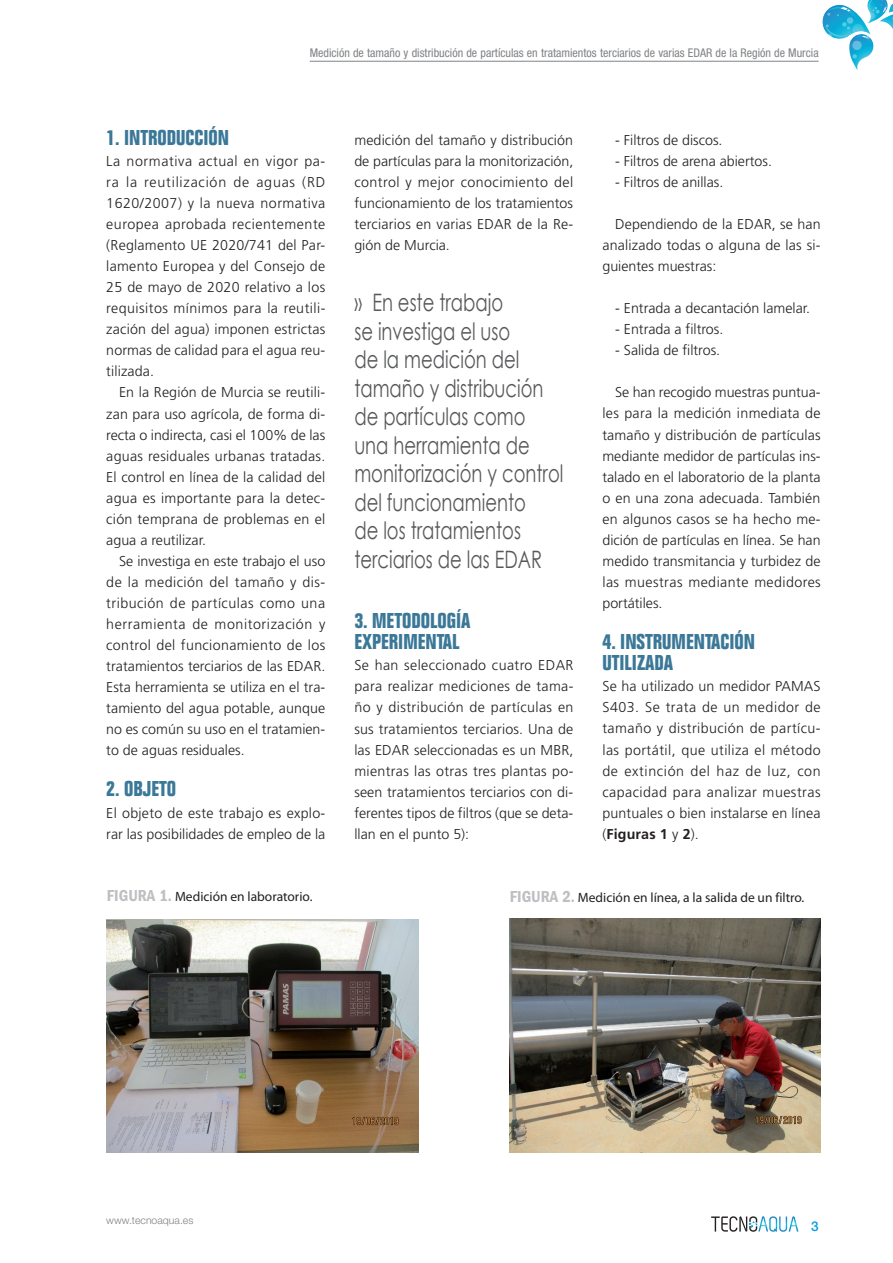
<style>
.page{position:relative;width:893px;height:1263px;background:#fff}
.page>*{position:absolute;margin:0;border:0;box-sizing:border-box;transform-origin:0 0}
.t1{font:24px/28.5px "Century Gothic";color:#57585a;scale:.75 1}
.t2{font:700 condensed 21px "Folio";color:#3b7898}
.t3{font:300 14.25px/21px "Frutiger";color:#231f20;text-align:justify}
.t4{font:13.5px "Myriad Pro";color:#231f20}
.t5{font:500 13.5px "Helvetica Neue LT Std";color:#069ddc}
.t6{font:condensed 12px "Helvetica Neue LT Std";color:#808285}
.t7{font:300 10.5px "Helvetica Neue LT Std";color:#808285}
.s1{font-weight:700}
.s2{font-family:"Franklin Gothic";font-weight:600;font-stretch:condensed;font-size:16.5px;color:#bebfc2}
</style>
<div class="page">
<hr style="left:310px;top:61px;width:509px;height:1px;background:#808285">
<svg style="left:711px;top:1216px;width:87px;height:16px"></svg>
<svg style="left:822px;top:0;width:71px;height:70px"></svg>
<img style="left:107px;top:920px;width:311px;height:233px">
<img style="left:509px;top:919px;width:312px;height:234px">
<p class="t6" style="left:310px;top:46px;width:510px">Medición de tamaño y distribución de partículas en tratamientos terciarios de varias EDAR de la Región de Murcia</p>
<h2 class="t2" style="left:106px;top:126px;width:33px">1. INTRO</h2>
<h2 class="t2" style="left:167px;top:126px;width:62px">DUCCIÓN</h2>
<p class="t3" style="left:106px;top:151px;width:221px">La normativa actual en vigor pa&shy;ra la reutilización de aguas (RD 1620/2007) y la nueva normativa europea aprobada recientemente (Reglamento UE 2020/741 del Par&shy;lamento Europea y del Consejo de 25 de mayo de 2020 relativo a los requisitos mínimos para la reutili&shy;zación del agua) imponen estrictas normas de calidad para el agua reu&shy;tilizada.</p>
<p class="t3" style="left:106px;top:382px;width:221px;text-indent:13px">En la Región de Murcia se reutili&shy;zan para uso agrícola, de forma di&shy;recta o indirecta, casi el 100% de las aguas residuales urbanas tratadas.<br>El control en línea de la calidad del agua es importante para la detec&shy;ción temprana de problemas en el agua a reutilizar.</p>
<p class="t3" style="left:106px;top:550px;width:221px;text-indent:13px">Se investiga en este trabajo el uso de la medición del tamaño y dis&shy;tribución de partículas como una herramienta de monitorización y control del funcionamiento de los tratamientos terciarios de las EDAR.<br>Esta herramienta se utiliza en el tra&shy;tamiento del agua potable, aunque no es común su uso en el tratamien&shy;to de aguas residuales.</p>
<h2 class="t2" style="left:106px;top:777px;width:54px">2. OBJETO</h2>
<p class="t3" style="left:106px;top:802px;width:221px">El objeto de este trabajo es explo&shy;rar las posibilidades de empleo de la</p>
<p class="t3" style="left:354px;top:130px;width:220px">medición del tamaño y distribución de partículas para la monitorización, control y mejor conocimiento del funcionamiento de los tratamientos terciarios en varias EDAR de la Re&shy;gión de Murcia.</p>
<h1 class="t1" style="left:354px;top:288px;width:280px">» En este trabajo<br>se investiga el uso<br>de la medición del tamaño y distribución de partículas como una herramienta de monitorización y control del funcionamiento<br>de los tratamientos terciarios de las EDAR</h1>
<h2 class="t2" style="left:354px;top:609px;width:76px">3. METODOLOG</h2>
<h2 class="t2" style="left:456px;top:609px;width:16px">ÍA</h2>
<h2 class="t2" style="left:354px;top:630px;width:28px">EXPERIMENTAL</h2>
<p class="t3" style="left:354px;top:655px;width:221px">Se han seleccionado cuatro EDAR para realizar mediciones de tama&shy;ño y distribución de partículas en sus tratamientos terciarios. Una de las EDAR seleccionadas es un MBR, mientras las otras tres plantas po&shy;seen tratamientos terciarios con di&shy;ferentes tipos de filtros (que se deta&shy;llan en el punto 5):</p>
<p class="t3" style="left:615px;top:130px;width:109px">- Filtros de discos.</p>
<p class="t3" style="left:615px;top:151px;width:158px">- Filtros de arena abiertos.</p>
<p class="t3" style="left:615px;top:172px;width:110px">- Filtros de anillas.</p>
<p class="t3" style="left:602px;top:214px;width:220px;text-indent:13px">Dependiendo de la EDAR, se han analizado todas o alguna de las si&shy;guientes muestras:</p>
<p class="t3" style="left:615px;top:298px;width:197px">- Entrada a decantación lamelar.</p>
<p class="t3" style="left:615px;top:319px;width:110px">- Entrada a filtros.</p>
<p class="t3" style="left:615px;top:340px;width:107px">- Salida de filtros.</p>
<p class="t3" style="left:602px;top:382px;width:220px;text-indent:13px">Se han recogido muestras puntua&shy;les para la medición inmediata de tamaño y distribución de partículas mediante medidor de partículas ins&shy;talado en el laboratorio de la planta o en una zona adecuada. También en algunos casos se ha hecho me&shy;dición de partículas en línea. Se han medido transmitancia y turbidez de las muestras mediante medidores portátiles.</p>
<h2 class="t2" style="left:602px;top:630px;width:33px">4. INSTRUMENTACI</h2>
<h2 class="t2" style="left:735px;top:630px;width:20px">ÓN</h2>
<h2 class="t2" style="left:602px;top:651px;width:8px">UTILI</h2>
<h2 class="t2" style="left:637px;top:651px;width:37px">ZADA</h2>
<p class="t3" style="left:602px;top:676px;width:220px">Se ha utilizado un medidor PAMAS S403. Se trata de un medidor de tamaño y distribución de partícu&shy;las portátil, que utiliza el método de extinción del haz de luz, con capacidad para analizar muestras puntuales o bien instalarse en línea (<span class="s1">Figuras 1</span> y <span class="s1">2</span>).</p>
<p class="t4" style="left:107px;top:888px;width:207px"><span class="s2">FIGURA 1.</span> Medición en laboratorio.</p>
<p class="t4" style="left:510px;top:889px;width:296px"><span class="s2">FIGURA 2.</span> Medición en línea, a la salida de un filtro.</p>
<p class="t7" style="left:106px;top:1213px;width:89px">www.tecnoaqua.es</p>
<p class="t5" style="left:811px;top:1218px;width:9px">3</p>
</div>
